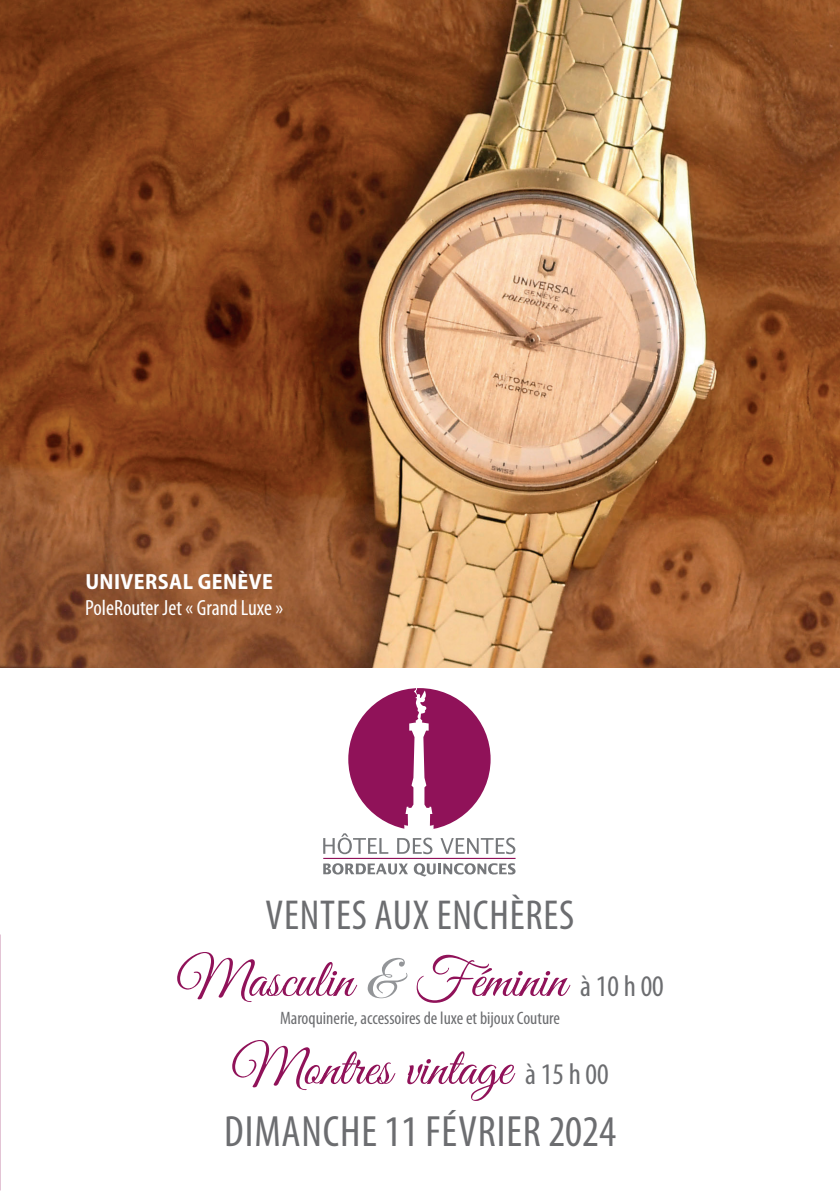
<style>
.page{position:relative;width:840px;height:1191px;background:#fff}
.page>*{position:absolute;margin:0;border:0;box-sizing:border-box;transform-origin:0 0}
.t1{font:54px "Great Vibes";color:#901259}
.t2{font:condensed 44px "Myriad Pro";letter-spacing:.02em;color:#6c6d70}
.t3{font:condensed 42px "Myriad Pro";letter-spacing:.02em;color:#6c6d70}
.t4{font:condensed 22px "Myriad Pro";color:#fff}
.t5{font:700 semi-condensed 22px "Myriad Pro";letter-spacing:.02em;color:#fff}
.t6{font:condensed 18px "Myriad Pro";color:#6c6d70}
.s1{color:#939598}
.s2{font-family:"Myriad Pro";font-stretch:condensed;font-size:30px;color:#6c6d70}
</style>
<div class="page">
<img style="left:0;top:0;width:839px;height:667px">
<div style="left:348px;top:688px;width:142px;height:142px;background:#901259;border-radius:50%"></div>
<hr style="left:323px;top:858px;width:192px;height:1px;background:#901259">
<svg style="left:323px;top:863px;width:84px;height:11px"></svg>
<svg style="left:413px;top:863px;width:102px;height:13px"></svg>
<svg style="left:323px;top:833px;width:65px;height:21px"></svg>
<svg style="left:397px;top:688px;width:36px;height:166px"></svg>
<svg style="left:440px;top:837px;width:75px;height:17px"></svg>
<p class="t5" style="left:85px;top:567px;width:189px">UNIVERSAL GENÈVE</p>
<p class="t4" style="left:85px;top:595px;width:199px">PoleRouter Jet « Grand Luxe »</p>
<h3 class="t3" style="left:265px;top:890px;width:310px">VENTES AUX ENCHÈRES</h3>
<h1 class="t1" style="left:176px;top:950px;width:489px">Masculin <span class="s1">&amp;</span> Féminin <span class="s2">à 10 h 00</span></h1>
<p class="t6" style="left:280px;top:1007px;width:281px">Maroquinerie, accessoires de luxe et bijoux Couture</p>
<h1 class="t1" style="left:231px;top:1038px;width:379px">Montres vintage <span class="s2">à 15 h 00</span></h1>
<h2 class="t2" style="left:224px;top:1105px;width:393px">DIMANCHE 11 FÉVRIER 2024</h2>
</div>
